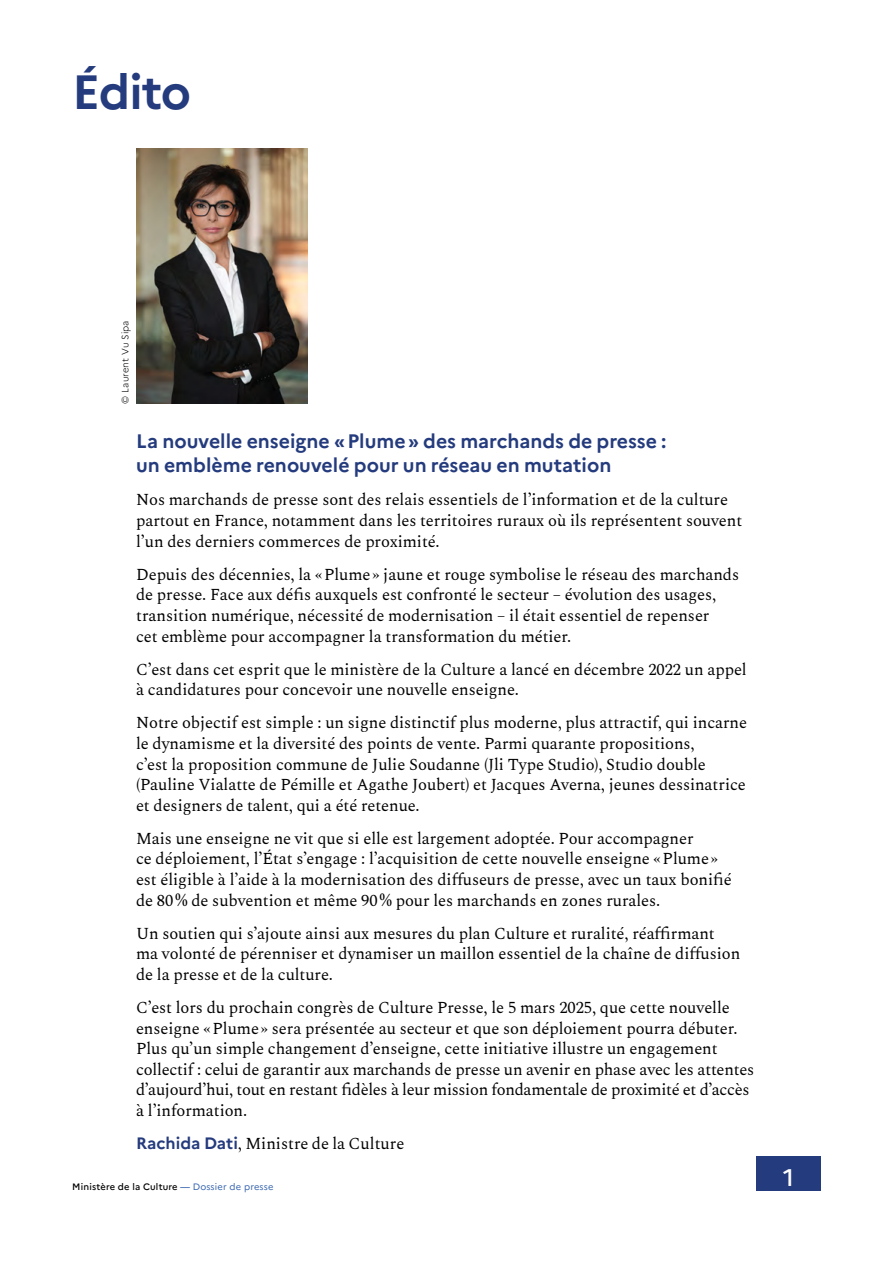
<style>
.page{position:relative;width:893px;height:1263px;background:#fff}
.page>*{position:absolute;margin:0;border:0;box-sizing:border-box;transform-origin:0 0}
.t1{font:700 48px "Marianne";letter-spacing:-.025em;color:#243b7d}
.t2{font:500 24px "Marianne";color:#fff}
.t3{font:700 19.5px/24.8px "Marianne";color:#243b7d}
.t4{font:16.5px/20.7px "Spectral";letter-spacing:-.005em;color:#000}
.t5{font:500 9.3px "Marianne";letter-spacing:.02em;color:#000}
.t6{font:300 9.3px "Marianne";letter-spacing:.02em;color:#000}
.s1{font-family:"Marianne";font-weight:700;color:#243b7d}
.s2{color:#3866b0}
.s3{font-weight:400;color:#3866b0}
</style>
<div class="page">
<div style="left:756px;top:1157px;width:65px;height:34px;background:#243b7d"></div>
<img style="left:136px;top:148px;width:172px;height:256px">
<h1 class="t1" style="left:72px;top:63px;width:120px">Édito</h1>
<p class="t6" style="left:120px;top:404px;width:85px;rotate:-90deg">© Laurent Vu Sipa</p>
<p class="t3" style="left:136px;top:428px;width:532px">La nouvelle enseigne «Plume» des marchands de presse : un emblème renouvelé pour un réseau en mutation</p>
<p class="t4" style="left:136px;top:488px;width:608px">Nos marchands de presse sont des relais essentiels de l’information et de la culture partout en France, notamment dans les territoires ruraux où ils représentent souvent l’un des derniers commerces de proximité.</p>
<p class="t4" style="left:136px;top:563px;width:605px">Depuis des décennies, la « Plume » jaune et rouge symbolise le réseau des marchands de presse. Face aux défis auxquels est confronté le secteur – évolution des usages, transition numérique, nécessité de modernisation – il était essentiel de repenser<br>cet emblème pour accompagner la transformation du métier.</p>
<p class="t4" style="left:136px;top:658px;width:612px">C’est dans cet esprit que le ministère de la Culture a lancé en décembre 2022 un appel à candidatures pour concevoir une nouvelle enseigne.</p>
<p class="t4" style="left:136px;top:711px;width:613px">Notre objectif est simple : un signe distinctif plus moderne, plus attractif, qui incarne le dynamisme et la diversité des points de vente. Parmi quarante propositions,<br>c’est la proposition commune de Julie Soudanne (Jli Type Studio), Studio double (Pauline Vialatte de Pémille et Agathe Joubert) et Jacques Averna, jeunes dessinatrice et designers de talent, qui a été retenue.</p>
<p class="t4" style="left:136px;top:827px;width:597px">Mais une enseigne ne vit que si elle est largement adoptée. Pour accompagner<br>ce déploiement, l’État s’engage : l’acquisition de cette nouvelle enseigne « Plume » est éligible à l’aide à la modernisation des diffuseurs de presse, avec un taux bonifié de 80 % de subvention et même 90 % pour les marchands en zones rurales.</p>
<p class="t4" style="left:136px;top:922px;width:606px">Un soutien qui s’ajoute ainsi aux mesures du plan Culture et ruralité, réaffirmant ma volonté de pérenniser et dynamiser un maillon essentiel de la chaîne de diffusion de la presse et de la culture.</p>
<p class="t4" style="left:136px;top:996px;width:620px">C’est lors du prochain congrès de Culture Presse, le 5 mars 2025, que cette nouvelle enseigne « Plume » sera présentée au secteur et que son déploiement pourra débuter.<br>Plus qu’un simple changement d’enseigne, cette initiative illustre un engagement collectif : celui de garantir aux marchands de presse un avenir en phase avec les attentes d’aujourd’hui, tout en restant fidèles à leur mission fondamentale de proximité et d’accès à l’information.</p>
<p class="t4" style="left:136px;top:1132px;width:270px"><span class="s1">Rachida Dati</span>, Ministre de la Culture</p>
<p class="t5" style="left:72px;top:1181px;width:203px">Ministère de la Culture <span class="s2">—</span> <span class="s3">Dossier de presse</span></p>
<h2 class="t2" style="left:783px;top:1163px;width:13px">1</h2>
</div>
